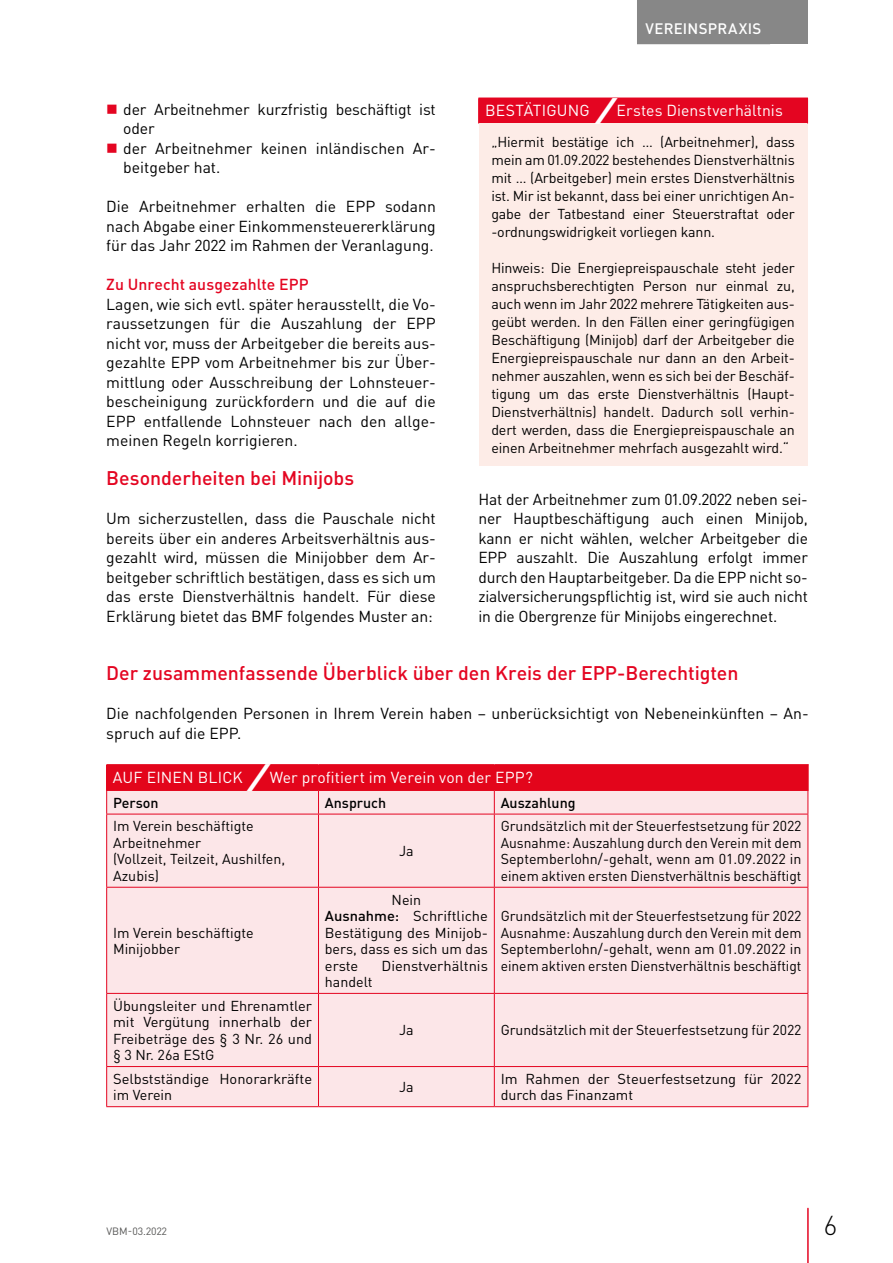
<style>
.page{position:relative;width:893px;height:1263px;background:#fff}
.page>*{position:absolute;margin:0;border:0;box-sizing:border-box;transform-origin:0 0}
.t1{font:300 27px "DIN Pro";color:#000}
.t2{font:500 19.5px "DIN Pro";letter-spacing:-.005em;color:#e40521}
.t3{font:15.75px/19.5px "DIN Pro";color:#000;text-align:justify}
.t4{font:15.75px "DIN Pro";letter-spacing:.005em;color:#fff}
.t5{font:500 15.75px "DIN Pro";color:#e40521}
.t6{font:500 15px "DIN Pro";letter-spacing:.02em;color:#fff}
.t7{font:14.25px/16.5px "DIN Pro";color:#000;text-align:justify}
.t8{font:500 14.25px "DIN Pro";color:#000}
.t9{font:10.5px "DIN Pro";color:#575756}
.s1{font-weight:900;font-style:italic;font-size:33px}
.s2{font-weight:500}
</style>
<div class="page">
<div style="left:762px;top:0;width:46px;height:44px;background:#878787"></div>
<hr style="left:807px;top:1208px;width:2px;height:55px;background:#e40521">
<div style="left:637px;top:0;width:133px;height:44px;background:#878787"></div>
<div style="left:479px;top:98px;width:328px;height:25px;background:#e40521"></div>
<div style="left:479px;top:123px;width:328px;height:343px;background:#fdece7"></div>
<svg style="left:478px;top:98px;width:1px;height:25px"></svg>
<svg style="left:807px;top:98px;width:1px;height:25px"></svg>
<div style="left:107px;top:765px;width:701px;height:25px;background:#e3051b"></div>
<div style="left:107px;top:791px;width:700px;height:315px;background:#fce6e8"></div>
<hr style="left:106px;top:764px;width:212px;height:1px;background:#e3051b">
<hr style="left:318px;top:764px;width:176px;height:1px;background:#e3051b">
<hr style="left:494px;top:764px;width:315px;height:1px;background:#e3051b">
<hr style="left:807px;top:765px;width:2px;height:25px;background:#e3051b">
<hr style="left:106px;top:790px;width:212px;height:1px;background:#e3051b">
<hr style="left:318px;top:790px;width:176px;height:1px;background:#e3051b">
<hr style="left:494px;top:790px;width:315px;height:1px;background:#e3051b">
<svg style="left:106px;top:765px;width:1px;height:49px"></svg>
<svg style="left:318px;top:791px;width:1px;height:23px"></svg>
<svg style="left:494px;top:791px;width:1px;height:23px"></svg>
<svg style="left:807px;top:791px;width:1px;height:23px"></svg>
<hr style="left:106px;top:814px;width:212px;height:1px;background:#e40521">
<hr style="left:106px;top:814px;width:1px;height:73px;background:#e40521">
<hr style="left:318px;top:814px;width:176px;height:1px;background:#e40521">
<hr style="left:318px;top:814px;width:1px;height:73px;background:#e40521">
<hr style="left:494px;top:814px;width:314px;height:1px;background:#e40521">
<hr style="left:494px;top:814px;width:1px;height:73px;background:#e40521">
<hr style="left:807px;top:814px;width:1px;height:73px;background:#e40521">
<hr style="left:106px;top:887px;width:212px;height:1px;background:#e40521">
<hr style="left:106px;top:888px;width:1px;height:105px;background:#e40521">
<hr style="left:318px;top:887px;width:176px;height:1px;background:#e40521">
<hr style="left:318px;top:888px;width:1px;height:105px;background:#e40521">
<hr style="left:494px;top:887px;width:314px;height:1px;background:#e40521">
<hr style="left:494px;top:888px;width:1px;height:105px;background:#e40521">
<hr style="left:807px;top:888px;width:1px;height:105px;background:#e40521">
<hr style="left:106px;top:993px;width:212px;height:1px;background:#e40521">
<hr style="left:106px;top:994px;width:1px;height:72px;background:#e40521">
<hr style="left:318px;top:993px;width:176px;height:1px;background:#e40521">
<hr style="left:318px;top:994px;width:1px;height:72px;background:#e40521">
<hr style="left:494px;top:993px;width:314px;height:1px;background:#e40521">
<hr style="left:494px;top:994px;width:1px;height:72px;background:#e40521">
<hr style="left:807px;top:994px;width:1px;height:72px;background:#e40521">
<hr style="left:106px;top:1066px;width:212px;height:1px;background:#e40521">
<hr style="left:106px;top:1067px;width:1px;height:39px;background:#e40521">
<hr style="left:106px;top:1106px;width:212px;height:1px;background:#e40521">
<hr style="left:318px;top:1066px;width:176px;height:1px;background:#e40521">
<hr style="left:318px;top:1067px;width:1px;height:39px;background:#e40521">
<hr style="left:318px;top:1106px;width:176px;height:1px;background:#e40521">
<hr style="left:494px;top:1066px;width:314px;height:1px;background:#e40521">
<hr style="left:494px;top:1067px;width:1px;height:39px;background:#e40521">
<hr style="left:807px;top:1067px;width:1px;height:39px;background:#e40521">
<hr style="left:494px;top:1106px;width:314px;height:1px;background:#e40521">
<p class="t6" style="left:645px;top:18px;width:82px">Verei nspraxi</p>
<p class="t6" style="left:753px;top:18px;width:10px">s</p>
<p class="t4" style="left:485px;top:100px;width:299px">BESTÄTIGUNG <span class="s1">/</span>Erstes Dienstverhältnis</p>
<p class="t7" style="left:491px;top:132px;width:305px;line-height:18px">„Hiermit bestätige ich … (Arbeitnehmer), dass mein am 01.09.2022 bestehendes Dienstverhältnis mit … (Arbeitgeber) mein erstes Dienstverhältnis ist. Mir ist bekannt, dass bei einer unrichtigen An&shy;gabe der Tatbestand einer Steuerstraftat oder -ordnungswidrigkeit vorliegen kann.</p>
<p class="t7" style="left:491px;top:258px;width:305px;line-height:18px">Hinweis: Die Energiepreispauschale steht jeder anspruchsberechtigten Person nur einmal zu, auch wenn im Jahr 2022 mehrere Tätigkeiten aus&shy;geübt werden. In den Fällen einer geringfügigen Beschäftigung (Minijob) darf der Arbeitgeber die Energiepreispauschale nur dann an den Arbeit&shy;nehmer auszahlen, wenn es sich bei der Beschäf&shy;tigung um das erste Dienstverhältnis (Haupt-Dienstverhältnis) handelt. Dadurch soll verhin&shy;dert werden, dass die Energiepreispauschale an einen Arbeitnehmer mehrfach ausgezahlt wird.“</p>
<p class="t3" style="left:478px;top:489px;width:331px">Hat der Arbeitnehmer zum 01.09.2022 neben sei&shy;ner Hauptbeschäftigung auch einen Minijob, kann er nicht wählen, welcher Arbeitgeber die EPP auszahlt. Die Auszahlung erfolgt immer durch den Hauptarbeitgeber. Da die EPP nicht so&shy;zialversicherungspflichtig ist, wird sie auch nicht in die Obergrenze für Minijobs eingerechnet.</p>
<h2 class="t2" style="left:106px;top:660px;width:487px">Der zusammenfassende Überblick über den Kreis der EPP</h2>
<h2 class="t2" style="left:617px;top:660px;width:123px">-Berechtigten</h2>
<p class="t3" style="left:106px;top:703px;width:704px">Die nachfolgenden Personen in Ihrem Verein haben – unberücksichtigt von Nebeneinkünften – An&shy;spruch auf die EPP.</p>
<p class="t4" style="left:113px;top:766px;width:422px">AUF EINEN BLICK <span class="s1">/</span>Wer profitiert im Verein von der EPP?</p>
<p class="t8" style="left:113px;top:793px;width:47px">Person</p>
<p class="t8" style="left:325px;top:793px;width:63px">Anspruch</p>
<p class="t8" style="left:501px;top:793px;width:76px">Auszahlung</p>
<p class="t7" style="left:113px;top:817px;width:174px;text-align:left">Im Verein beschäftigte<br>Arbeitnehmer<br>(Vollzeit, Teilzeit, Aushilfen,<br>Azubis)</p>
<p class="t3" style="left:123px;top:99px;width:314px;text-align:left">der Arbeitnehmer kurzfristig beschäftigt ist oder<br>der Arbeitnehmer keinen inländischen Ar&shy;beitgeber hat.</p>
<p class="t3" style="left:106px;top:196px;width:331px">Die Arbeitnehmer erhalten die EPP sodann nach Abgabe einer Einkommensteuererklärung für das Jahr 2022 im Rahmen der Veranlagung.</p>
<p class="t5" style="left:106px;top:274px;width:183px">Zu U nrecht ausgezahlte EPP</p>
<p class="t3" style="left:106px;top:294px;width:331px">Lagen, wie sich evtl. später herausstellt, die Vo&shy;raussetzungen für die Auszahlung der EPP nicht vor, muss der Arbeitgeber die bereits aus&shy;gezahlte EPP vom Arbeitnehmer bis zur Über&shy;mittlung oder Ausschreibung der Lohnsteuer&shy;bescheinigung zurückfordern und die auf die EPP entfallende Lohnsteuer nach den allge&shy;meinen Regeln korrigieren.</p>
<h2 class="t2" style="left:106px;top:465px;width:249px">Besonderheiten bei Minijobs</h2>
<p class="t3" style="left:106px;top:508px;width:331px">Um sicherzustellen, dass die Pauschale nicht bereits über ein anderes Arbeitsverhältnis aus&shy;gezahlt wird, müssen die Minijobber dem Ar&shy;beitgeber schriftlich bestätigen, dass es sich um das erste Dienstverhältnis handelt. Für diese Erklärung bietet das BMF folgendes Muster an:</p>
<p class="t7" style="left:501px;top:817px;width:302px">Grundsätzlich mit der Steuerfestsetzung für 2022<br>Ausnahme: Auszahlung durch den Verein mit dem Septemberlohn/-gehalt, wenn am 01.09.2022 in einem aktiven ersten Dienstverhältnis beschäftigt</p>
<p class="t7" style="left:399px;top:842px;width:16px">Ja</p>
<p class="t7" style="left:113px;top:923px;width:142px">Im Verein beschäftigte<br>Minijobber</p>
<p class="t7" style="left:113px;top:997px;width:201px">Übungsleiter und Ehrenamtler mit Vergütung innerhalb der Freibeträge des § 3 Nr. 26 und § 3 Nr. 26a EStG</p>
<p class="t7" style="left:325px;top:890px;width:165px;text-align:left;text-indent:67px">Nein<br><span class="s2">Ausnahme:</span> Schriftliche<br>Bestätigung des Minijob&shy;bers, dass es sich um das erste</p>
<p class="t7" style="left:381px;top:956px;width:108px">Dienstverhältnis</p>
<p class="t7" style="left:325px;top:973px;width:49px">handelt</p>
<p class="t7" style="left:501px;top:907px;width:302px">Grundsätzlich mit der Steuerfestsetzung für 2022<br>Ausnahme: Auszahlung durch den Verein mit dem Septemberlohn/-gehalt, wenn am 01.09.2022 in einem aktiven ersten Dienstverhältnis beschäftigt</p>
<p class="t7" style="left:399px;top:1021px;width:16px">Ja</p>
<p class="t7" style="left:501px;top:1021px;width:302px">Grundsätzlich mit der Steuerfestsetzung für 2022</p>
<p class="t7" style="left:113px;top:1070px;width:201px">Selbstständige Honorarkräfte im Verein</p>
<p class="t7" style="left:399px;top:1078px;width:16px">Ja</p>
<p class="t7" style="left:501px;top:1070px;width:302px">Im Rahmen der Steuerfestsetzung für 2022 durch das Finanzamt</p>
<p class="t9" style="left:106px;top:1224px;width:62px">VBM-03.2022</p>
<h1 class="t1" style="left:824px;top:1207px;width:14px">6</h1>
</div>
